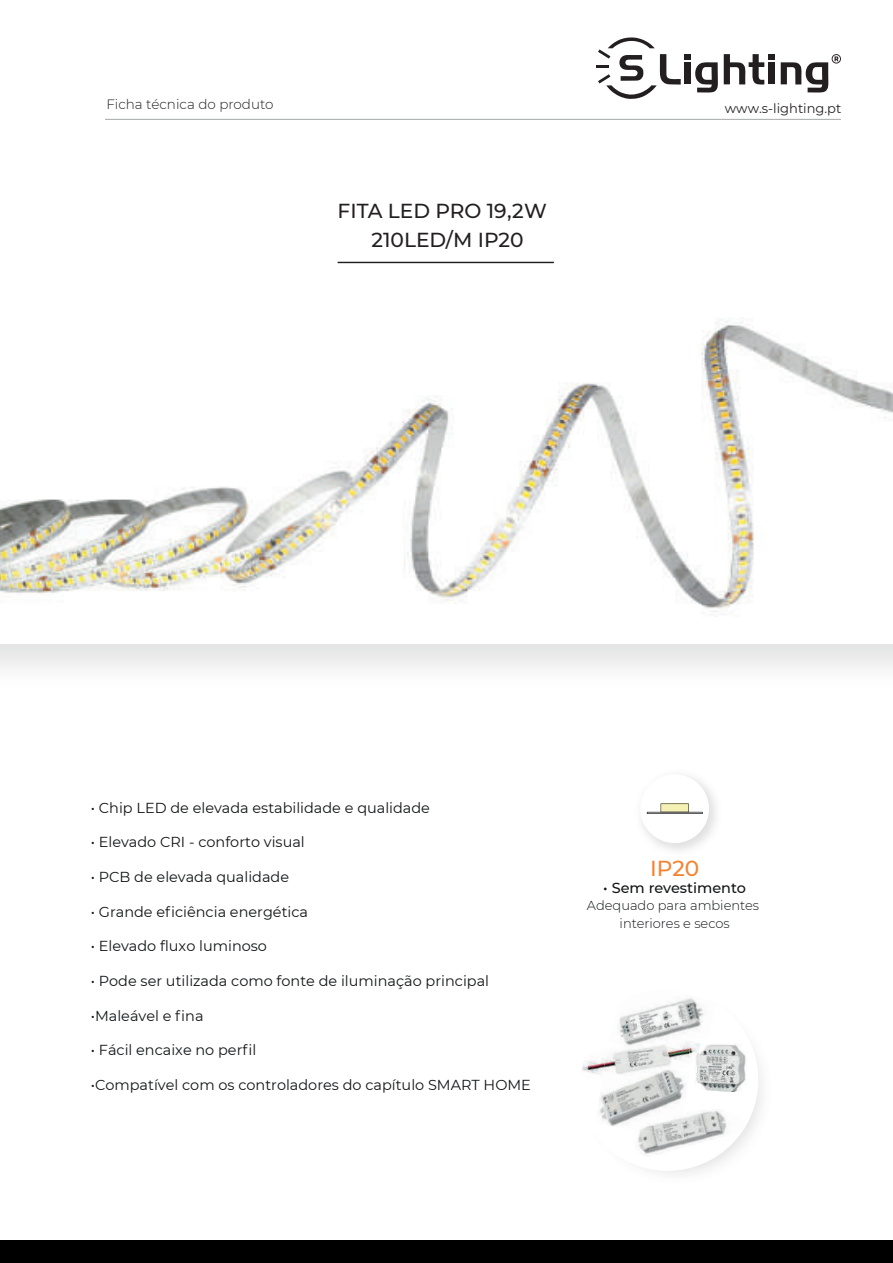
<style>
.page{position:relative;width:893px;height:1263px;background:#fff}
.page>*{position:absolute;margin:0;border:0;box-sizing:border-box;transform-origin:0 0}
.t1{font:500 21.6px "Montserrat";color:#f28432}
.t2{font:500 20.25px/29px "Montserrat";color:#231f20;text-align:center}
.t3{font:14.4px "Montserrat";color:#111416}
.t4{font:500 14.4px "Montserrat";color:#111416}
.t5{font:300 13.5px "Montserrat";color:#231f20}
.t6{font:300 13.05px/17.4px "Montserrat";color:#111416;text-align:center}
.t7{font:13.05px "Montserrat";color:#231f20}
</style>
<div class="page">
<div style="left:0;top:1240px;width:893px;height:23px;background:#000001"></div>
<hr style="left:105px;top:119px;width:736px;height:1px;background:#a7aaaa">
<div style="left:768px;top:54px;width:7px;height:6px;background:#231f20"></div>
<div style="left:768px;top:62px;width:7px;height:22px;background:#231f20"></div>
<svg style="left:596px;top:37px;width:122px;height:62px"></svg>
<svg style="left:724px;top:54px;width:40px;height:31px"></svg>
<svg style="left:781px;top:54px;width:60px;height:39px"></svg>
<img style="left:581px;top:1047px;width:108px;height:28px">
<img style="left:615px;top:995px;width:97px;height:52px">
<img style="left:627px;top:1039px;width:62px;height:24px">
<img style="left:635px;top:1109px;width:111px;height:48px">
<img style="left:595px;top:1069px;width:94px;height:60px">
<img style="left:602px;top:1059px;width:68px;height:20px">
<img style="left:635px;top:1112px;width:49px;height:24px">
<img style="left:695px;top:1039px;width:59px;height:54px">
<img style="left:689px;top:1039px;width:18px;height:27px">
<img style="left:689px;top:1041px;width:13px;height:23px">
<img style="left:641px;top:774px;width:75px;height:77px">
<div style="left:640px;top:774px;width:69px;height:69px;background:#fff;border-radius:50%"></div>
<svg style="left:647px;top:803px;width:55px;height:11px"></svg>
<img style="left:0;top:261px;width:893px;height:356px">
<hr style="left:338px;top:262px;width:216px;height:1px;background:#231f20">
<p class="t5" style="left:107px;top:95px;width:169px">Ficha técnica do produto</p>
<p class="t7" style="left:725px;top:99px;width:118px">www.s-lighting.pt</p>
<h2 class="t2" style="left:338px;top:195px;width:211px">FITA LED PRO 19,2W<br>210LED/M IP20</h2>
<p class="t3" style="left:91px;top:797px;width:341px">• Chip LED de elevada estabilidade e qualidade</p>
<p class="t3" style="left:91px;top:832px;width:215px">• Elevado CRI - conforto visual</p>
<p class="t3" style="left:91px;top:867px;width:200px">• PCB de elevada qualidade</p>
<p class="t3" style="left:91px;top:901px;width:219px">• Grande eficiência energética</p>
<p class="t3" style="left:91px;top:936px;width:178px">• Elevado fluxo luminoso</p>
<p class="t3" style="left:91px;top:971px;width:400px">• Pode ser utilizada como fonte de iluminação principal</p>
<p class="t3" style="left:91px;top:1005px;width:114px">•Maleável e fina</p>
<p class="t3" style="left:91px;top:1040px;width:167px">• Fácil encaixe no perfil</p>
<p class="t3" style="left:91px;top:1075px;width:442px">•Compatível com os controladores do capítulo SMART HOME</p>
<h1 class="t1" style="left:650px;top:853px;width:51px">IP20</h1>
<p class="t4" style="left:603px;top:878px;width:144px">• Sem revestimento</p>
<p class="t6" style="left:587px;top:897px;width:174px">Adequado para ambientes interiores e secos</p>
</div>
